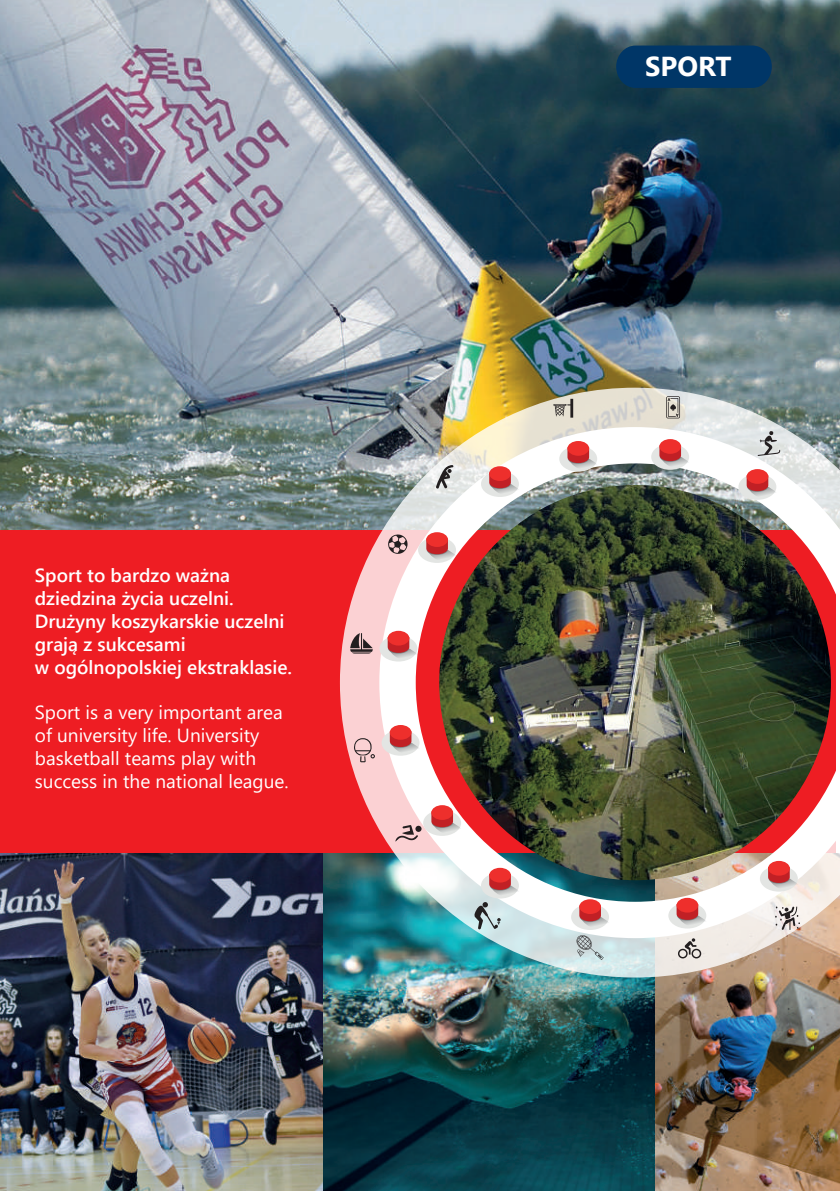
<style>
.page{position:relative;width:840px;height:1191px;background:#fff}
.page>*{position:absolute;margin:0;border:0;box-sizing:border-box;transform-origin:0 0}
.t1{font:700 27.4px "Segoe UI";color:#fff}
.t2{font:600 19px/22.8px "Segoe UI";color:#fff}
.t3{font:19px/22.8px "Segoe UI";color:#fff}
</style>
<div class="page">
<div style="left:0;top:22px;width:834px;height:1169px;background:#ee1d23"></div>
<img style="left:0;top:0;width:839px;height:529px">
<img style="left:654px;top:977px;width:185px;height:214px">
<img style="left:0;top:853px;width:323px;height:338px">
<img style="left:323px;top:853px;width:331px;height:338px">
<img style="left:340px;top:388px;width:499px;height:589px">
<div style="left:668px;top:902px;width:38px;height:26px;background:#e3e5e3;border-radius:50%"></div>
<svg style="left:676px;top:904px;width:31px;height:23px"></svg>
<div style="left:676px;top:897px;width:21px;height:15px;background:#ee2f2c;border-radius:50%"></div>
<div style="left:738px;top:474px;width:38px;height:26px;background:#e3e5e3;border-radius:50%"></div>
<svg style="left:746px;top:475px;width:31px;height:10px"></svg>
<div style="left:746px;top:469px;width:21px;height:15px;background:#ee2f2c;border-radius:50%"></div>
<svg style="left:650px;top:444px;width:38px;height:26px"></svg>
<svg style="left:659px;top:445px;width:31px;height:24px"></svg>
<div style="left:659px;top:439px;width:21px;height:15px;background:#ee2f2c;border-radius:50%"></div>
<div style="left:559px;top:446px;width:38px;height:26px;background:#e3e5e3;border-radius:50%"></div>
<svg style="left:567px;top:447px;width:31px;height:24px"></svg>
<div style="left:567px;top:441px;width:21px;height:15px;background:#ee2f2c;border-radius:50%"></div>
<div style="left:480px;top:471px;width:38px;height:26px;background:#e3e5e3;border-radius:50%"></div>
<svg style="left:489px;top:472px;width:31px;height:13px"></svg>
<div style="left:489px;top:466px;width:21px;height:15px;background:#ee2f2c;border-radius:50%"></div>
<div style="left:418px;top:537px;width:38px;height:26px;background:#e3e5e3;border-radius:50%"></div>
<svg style="left:426px;top:542px;width:13px;height:20px"></svg>
<div style="left:426px;top:532px;width:21px;height:15px;background:#ee2f2c;border-radius:50%"></div>
<div style="left:379px;top:635px;width:38px;height:26px;background:#e3e5e3;border-radius:50%"></div>
<svg style="left:387px;top:637px;width:31px;height:23px"></svg>
<div style="left:387px;top:631px;width:22px;height:14px;background:#ee2f2c;border-radius:50%"></div>
<div style="left:381px;top:730px;width:38px;height:25px;background:#e3e5e3;border-radius:50%"></div>
<svg style="left:389px;top:731px;width:31px;height:24px"></svg>
<div style="left:389px;top:725px;width:22px;height:14px;background:#ee2f2c;border-radius:50%"></div>
<div style="left:423px;top:810px;width:38px;height:26px;background:#e3e5e3;border-radius:50%"></div>
<svg style="left:431px;top:815px;width:8px;height:20px"></svg>
<div style="left:431px;top:805px;width:22px;height:15px;background:#ee2f2c;border-radius:50%"></div>
<div style="left:570px;top:904px;width:38px;height:26px;background:#e3e5e3;border-radius:50%"></div>
<svg style="left:579px;top:905px;width:31px;height:24px"></svg>
<div style="left:579px;top:899px;width:21px;height:15px;background:#ee2f2c;border-radius:50%"></div>
<div style="left:759px;top:865px;width:38px;height:26px;background:#e3e5e3;border-radius:50%"></div>
<svg style="left:767px;top:880px;width:31px;height:10px"></svg>
<img style="left:439px;top:485px;width:391px;height:395px">
<svg style="left:576px;top:935px;width:27px;height:25px"></svg>
<svg style="left:395px;top:825px;width:26px;height:16px"></svg>
<svg style="left:354px;top:738px;width:21px;height:24px"></svg>
<svg style="left:553px;top:399px;width:20px;height:18px"></svg>
<svg style="left:350px;top:633px;width:22px;height:20px"></svg>
<svg style="left:665px;top:396px;width:14px;height:22px"></svg>
<svg style="left:474px;top:874px;width:46px;height:55px"></svg>
<svg style="left:757px;top:431px;width:22px;height:25px"></svg>
<svg style="left:774px;top:906px;width:25px;height:24px"></svg>
<svg style="left:388px;top:534px;width:19px;height:20px"></svg>
<svg style="left:436px;top:465px;width:18px;height:24px"></svg>
<svg style="left:677px;top:938px;width:23px;height:20px"></svg>
<div style="left:615px;top:46px;width:156px;height:42px;background:#003667;border-radius:20px"></div>
<p class="t2" style="left:35px;top:563px;width:258px">Sport to bardzo ważna dziedzina życia uczelni.<br>Drużyny koszykarskie uczelni grają z sukcesami<br>w ogólnopolskiej ekstraklasie.</p>
<p class="t3" style="left:35px;top:699px;width:255px">Sport is a very important area of university life. University basketball teams play with success in the national league.</p>
<h1 class="t1" style="left:645px;top:40px;width:88px">SPORT</h1>
</div>
